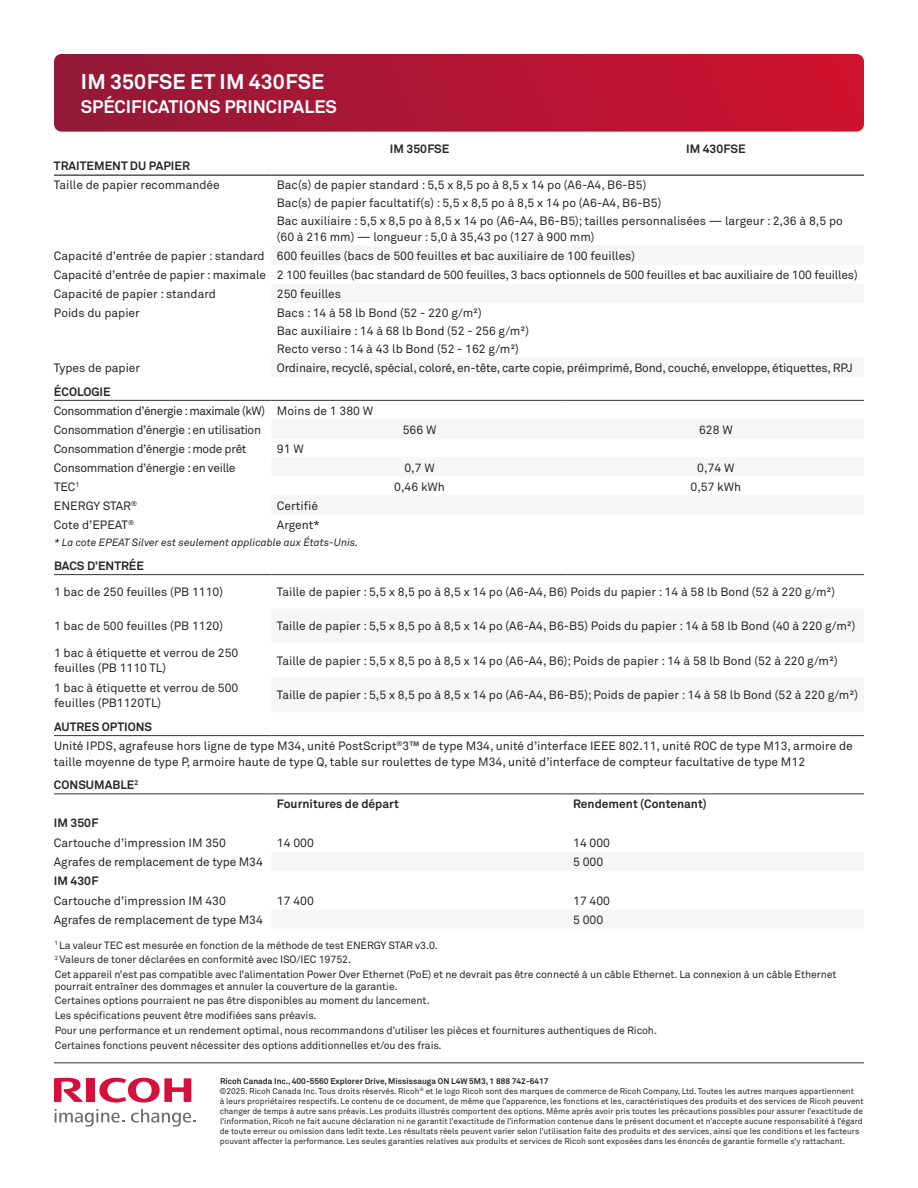
<style>
.page{position:relative;width:918px;height:1188px;background:#fff}
.page>*{position:absolute;margin:0;border:0;box-sizing:border-box;transform-origin:0 0}
.t1{font:700 21px "Akkurat Pro";letter-spacing:.01em;color:#fff}
.t2{font:700 18px "Akkurat Pro";color:#fff}
.t3{font:12px/18px "Akkurat Pro";color:#282828}
.t4{font:12px/19px "Akkurat Pro";letter-spacing:-.025em;color:#282828}
.t5{font:700 12px "Akkurat Pro";color:#282828}
.t6{font:10.5px/14.7px "Akkurat Pro";letter-spacing:-.01em;color:#282828}
.t7{font:italic 10.5px "Akkurat Pro";color:#282828}
.t8{font:8.25px/9.9px "Akkurat Pro";color:#282828}
.s1{font-weight:700}
</style>
<div class="page">
<svg style="left:54px;top:54px;width:810px;height:78px;background:#b01734"></svg>
<svg style="left:272px;top:399px;width:592px;height:395px"></svg>
<hr style="left:54px;top:175px;width:218px;height:1px;background:#000">
<hr style="left:272px;top:175px;width:296px;height:1px;background:#000">
<hr style="left:568px;top:175px;width:296px;height:1px;background:#000">
<hr style="left:54px;top:574px;width:218px;height:1px;background:#333">
<hr style="left:272px;top:574px;width:296px;height:1px;background:#333">
<hr style="left:568px;top:574px;width:296px;height:1px;background:#333">
<hr style="left:54px;top:735px;width:218px;height:1px;background:#333">
<hr style="left:272px;top:735px;width:296px;height:1px;background:#333">
<hr style="left:568px;top:735px;width:296px;height:1px;background:#333">
<hr style="left:54px;top:794px;width:218px;height:1px;background:#333">
<hr style="left:272px;top:794px;width:296px;height:1px;background:#333">
<hr style="left:568px;top:794px;width:296px;height:1px;background:#333">
<hr style="left:54px;top:400px;width:218px;height:1px;background:#333">
<hr style="left:272px;top:400px;width:296px;height:1px;background:#333">
<hr style="left:568px;top:400px;width:296px;height:1px;background:#333">
<svg style="left:99px;top:1078px;width:92px;height:25px"></svg>
<div style="left:87px;top:1078px;width:8px;height:24px;background:#d60f3c"></div>
<svg style="left:54px;top:1078px;width:29px;height:24px"></svg>
<svg style="left:55px;top:1109px;width:69px;height:18px"></svg>
<svg style="left:131px;top:1109px;width:65px;height:18px"></svg>
<hr style="left:54px;top:1063px;width:810px;height:1px;background:#333">
<h1 class="t1" style="left:81px;top:69px;width:245px">IM 350FSE ET IM 430FSE</h1>
<h2 class="t2" style="left:81px;top:96px;width:258px">SPÉCIFICATIONS PRINCIPALES</h2>
<p class="t5" style="left:390px;top:142px;width:61px">IM 350FSE</p>
<p class="t5" style="left:686px;top:142px;width:61px">IM 430FSE</p>
<p class="t5" style="left:54px;top:159px;width:137px">TRAITEMENT DU PAPIER</p>
<p class="t3" style="left:54px;top:176px;width:167px">Taille de papier recommandée</p>
<p class="t3" style="left:277px;top:176px;width:567px">Bac(s) de papier standard : 5,5 x 8,5 po à 8,5 x 14 po (A6-A4, B6-B5)<br>Bac(s) de papier facultatif(s) : 5,5 x 8,5 po à 8,5 x 14 po (A6-A4, B6-B5)<br>Bac auxiliaire : 5,5 x 8,5 po à 8,5 x 14 po (A6-A4, B6-B5); tailles personnalisées — largeur : 2,36 à 8,5 po</p>
<p class="t3" style="left:54px;top:227px;width:805px;line-height:19px;text-indent:223px">(60 à 216 mm) — longueur : 5,0 à 35,43 po (127 à 900 mm)<br>Capacité d’entrée de papier : standard 600 feuilles (bacs de 500 feuilles et bac auxiliaire de 100 feuilles)<br>Capacité d’entrée de papier : maximale 2 100 feuilles (bac standard de 500 feuilles, 3 bacs optionnels de 500 feuilles et bac auxiliaire de 100 feuilles)<br>Capacité de papier : standard</p>
<p class="t3" style="left:277px;top:285px;width:66px">250 feuilles</p>
<p class="t3" style="left:54px;top:304px;width:87px">Poids du papier</p>
<p class="t3" style="left:277px;top:304px;width:254px">Bacs : 14 à 58 lb Bond (52 - 220 g/m²)<br>Bac auxiliaire : 14 à 68 lb Bond (52 - 256 g/m²)<br>Recto verso : 14 à 43 lb Bond (52 - 162 g/m²)</p>
<p class="t3" style="left:54px;top:359px;width:88px">Types de papier</p>
<p class="t3" style="left:277px;top:359px;width:577px">Ordinaire, recyclé, spécial, coloré, en-tête, carte copie, préimprimé, Bond, couché, enveloppe, étiquettes, RPJ</p>
<p class="t5" style="left:54px;top:384px;width:58px">ÉCOLOGIE</p>
<p class="t4" style="left:54px;top:401px;width:321px">Consommation d’énergie : maximale (kW) Moins de 1 380 W<br>Consommation d’énergie : en utilisation</p>
<p class="t3" style="left:403px;top:420px;width:35px">566 W</p>
<p class="t3" style="left:699px;top:420px;width:35px">628 W</p>
<p class="t4" style="left:54px;top:439px;width:194px">Consommation d’énergie : mode prêt</p>
<p class="t3" style="left:277px;top:439px;width:28px">91 W</p>
<p class="t4" style="left:54px;top:458px;width:183px">Consommation d’énergie : en veille</p>
<p class="t3" style="left:404px;top:458px;width:32px">0,7 W</p>
<p class="t3" style="left:697px;top:458px;width:39px">0,74 W</p>
<p class="t3" style="left:54px;top:477px;width:27px">TEC<sup>1</sup></p>
<p class="t3" style="left:394px;top:477px;width:52px">0,46 kWh</p>
<p class="t3" style="left:691px;top:477px;width:52px">0,57 kWh</p>
<p class="t3" style="left:54px;top:496px;width:85px">ENERGY STAR<sup>®</sup></p>
<p class="t3" style="left:277px;top:496px;width:43px">Certifié</p>
<p class="t3" style="left:54px;top:515px;width:82px">Cote d’EPEAT<sup>®</sup></p>
<p class="t3" style="left:277px;top:515px;width:45px">Argent*</p>
<p class="t7" style="left:54px;top:537px;width:306px">* La cote EPEAT Silver est seulement applicable aux États-Unis.</p>
<p class="t5" style="left:54px;top:558px;width:92px">BACS D’ENTRÉE</p>
<p class="t3" style="left:54px;top:583px;width:171px">1 bac de 250 feuilles (PB 1110)</p>
<p class="t3" style="left:277px;top:583px;width:560px">Taille de papier : 5,5 x 8,5 po à 8,5 x 14 po (A6-A4, B6) Poids du papier : 14 à 58 lb Bond (52 à 220 g/m²)</p>
<p class="t3" style="left:54px;top:617px;width:171px">1 bac de 500 feuilles (PB 1120)</p>
<p class="t3" style="left:277px;top:617px;width:580px">Taille de papier : 5,5 x 8,5 po à 8,5 x 14 po (A6-A4, B6-B5) Poids du papier : 14 à 58 lb Bond (40 à 220 g/m²)</p>
<p class="t3" style="left:54px;top:645px;width:186px;line-height:15px">1 bac à étiquette et verrou de 250 feuilles (PB 1110 TL)</p>
<p class="t3" style="left:277px;top:652px;width:562px">Taille de papier : 5,5 x 8,5 po à 8,5 x 14 po (A6-A4, B6); Poids de papier : 14 à 58 lb Bond (52 à 220 g/m²)</p>
<p class="t3" style="left:54px;top:680px;width:186px;line-height:15px">1 bac à étiquette et verrou de 500 feuilles (PB1120TL)</p>
<p class="t3" style="left:277px;top:686px;width:583px">Taille de papier : 5,5 x 8,5 po à 8,5 x 14 po (A6-A4, B6-B5); Poids de papier : 14 à 58 lb Bond (52 à 220 g/m²)</p>
<p class="t3" style="left:54px;top:717px;width:800px;line-height:19px"><span class="s1">AUTRES OPTIONS<br></span>Unité IPDS, agrafeuse hors ligne de type M34, unité PostScript<sup>®</sup>3™ de type M34, unité d’interface IEEE 802.11, unité ROC de type M13, armoire de</p>
<p class="t3" style="left:54px;top:750px;width:753px;line-height:23.5px">taille moyenne de type P, armoire haute de type Q, table sur roulettes de type M34, unité d’interface de compteur facultative de type M12<br><span class="s1">CONSUMABLE</span><sup>2</sup></p>
<p class="t5" style="left:277px;top:796px;width:123px">Fournitures de départ</p>
<p class="t5" style="left:573px;top:796px;width:135px">Rendement (Contenant)</p>
<p class="t5" style="left:54px;top:816px;width:46px">IM 350F</p>
<p class="t3" style="left:54px;top:834px;width:173px">Cartouche d’impression IM 350</p>
<p class="t3" style="left:277px;top:834px;width:38px">14 000</p>
<p class="t3" style="left:573px;top:834px;width:38px">14 000</p>
<p class="t3" style="left:54px;top:853px;width:210px">Agrafes de remplacement de type M34</p>
<p class="t3" style="left:573px;top:853px;width:32px">5 000</p>
<p class="t5" style="left:54px;top:874px;width:46px">IM 430F</p>
<p class="t3" style="left:54px;top:892px;width:173px">Cartouche d’impression IM 430</p>
<p class="t3" style="left:277px;top:892px;width:38px">17 400</p>
<p class="t3" style="left:573px;top:892px;width:38px">17 400</p>
<p class="t3" style="left:54px;top:911px;width:210px">Agrafes de remplacement de type M34</p>
<p class="t3" style="left:573px;top:911px;width:32px">5 000</p>
<p class="t6" style="left:54px;top:938px;width:784px"><sup>1</sup> La valeur TEC est mesurée en fonction de la méthode de test ENERGY STAR v3.0.<br><sup>2</sup> Valeurs de toner déclarées en conformité avec ISO/IEC 19752.<br>Cet appareil n’est pas compatible avec l’alimentation Power Over Ethernet (PoE) et ne devrait pas être connecté à un câble Ethernet. La connexion à un câble Ethernet</p>
<p class="t6" style="left:54px;top:979px;width:604px">pourrait entraîner des dommages et annuler la couverture de la garantie.<br>Certaines options pourraient ne pas être disponibles au moment du lancement.<br>Les spécifications peuvent être modifiées sans préavis.<br>Pour une performance et un rendement optimal, nous recommandons d’utiliser les pièces et fournitures authentiques de Ricoh.<br>Certaines fonctions peuvent nécessiter des options additionnelles et/ou des frais.</p>
<p class="t8" style="left:219px;top:1076px;width:646px"><span class="s1">Ricoh Canada Inc., 400-5560 Explorer Drive, Mississauga ON L4W 5M3, 1 888 742-6417<br></span>©2025. Ricoh Canada Inc. Tous droits réservés. Ricoh<sup>®</sup> et le logo Ricoh sont des marques de commerce de Ricoh Company, Ltd. Toutes les autres marques appartiennent<br>à leurs propriétaires respectifs. Le contenu de ce document, de même que l’apparence, les fonctions et les, caractéristiques des produits et des services de Ricoh peuvent changer de temps à autre sans préavis. Les produits illustrés comportent des options. Même après avoir pris toutes les précautions possibles pour assurer l’exactitude de l’information, Ricoh ne fait aucune déclaration ni ne garantit l’exactitude de l’information contenue dans le présent document et n’accepte aucune responsabilité à l’égard de toute erreur ou omission dans ledit texte. Les résultats réels peuvent varier selon l’utilisation faite des produits et des services, ainsi que les conditions et les facteurs pouvant affecter la performance. Les seules garanties relatives aux produits et services de Ricoh sont exposées dans les énoncés de garantie formelle s’y rattachant.</p>
</div>
